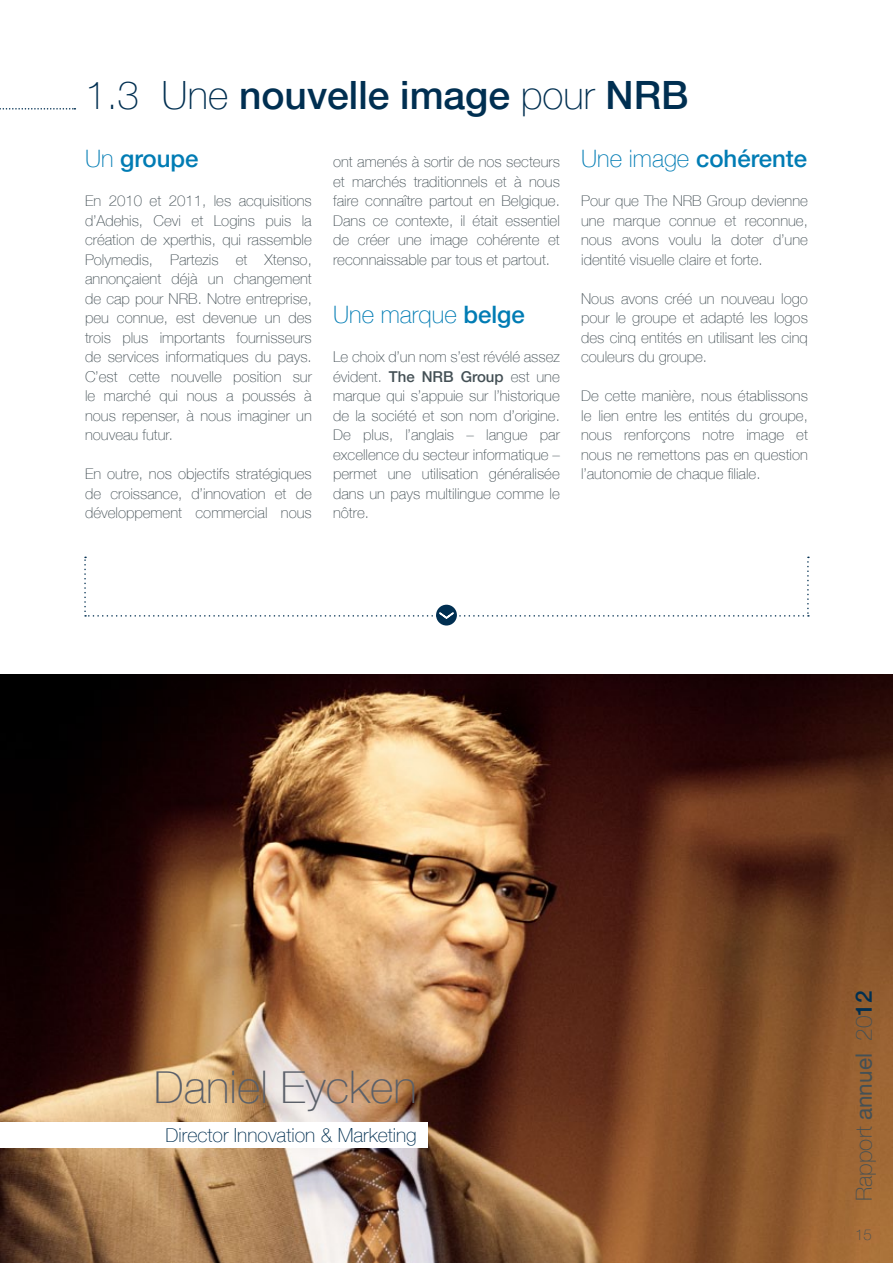
<style>
.page{position:relative;width:893px;height:1263px;background:#fff}
.page>*{position:absolute;margin:0;border:0;box-sizing:border-box;transform-origin:0 0}
.t1{font:100 45px "Helvetica Neue LT";color:#5b6069}
.t2{font:500 39px "Helvetica Neue LT";color:#002f51}
.t3{font:500 24px "Helvetica Neue LT";color:#007cb4}
.t4{font:100 24px "Helvetica Neue LT";color:#007cb4}
.t5{font:100 22.5px "Helvetica Neue LT";color:#445055}
.t6{font:100 19.5px "Helvetica Neue LT";color:#002f51}
.t7{font:100 15px/19.5px "Helvetica Neue LT";color:#445055;text-align:justify}
.s1{font-weight:100}
.s2{font-weight:500}
.s3{font-weight:400}
.s4{font-weight:500;color:#002f51}
</style>
<div class="page">
<img style="left:0;top:674px;width:893px;height:589px">
<div style="left:436px;top:605px;width:21px;height:20px;background:#002f51;border-radius:50%"></div>
<svg style="left:84px;top:557px;width:725px;height:64px"></svg>
<svg style="left:0;top:108px;width:75px;height:2px"></svg>
<div style="left:152px;top:1067px;width:267px;height:49px;background:#000;opacity:.03"></div>
<div style="left:0;top:1122px;width:427px;height:26px;background:#fff"></div>
<h2 class="t2" style="left:85px;top:72px;width:605px"><span class="s1">1.3 Une</span> nouvelle image <span class="s1">pour</span> NRB</h2>
<h3 class="t3" style="left:85px;top:144px;width:115px"><span class="s1">Un</span> groupe</h3>
<p class="t7" style="left:85px;top:191px;width:228px">En 2010 et 2011, les acquisitions d’Adehis, Cevi et Logins puis la création de xperthis, qui rassemble Polymedis, Partezis et Xtenso, annonçaient déjà un changement de cap pour NRB. Notre entreprise, peu connue, est devenue un des trois plus importants fournisseurs de services informatiques du pays.<br>C’est cette nouvelle position sur le marché qui nous a poussés à nous repenser, à nous imaginer un nouveau futur.</p>
<p class="t7" style="left:85px;top:464px;width:228px">En outre, nos objectifs stratégiques de croissance, d’innovation et de développement commercial nous</p>
<h3 class="t3" style="left:581px;top:144px;width:228px"><span class="s1">Une image</span> cohérente</h3>
<p class="t7" style="left:581px;top:191px;width:228px">Pour que The NRB Group devienne une marque connue et reconnue, nous avons voulu la doter d’une identité visuelle claire et forte.</p>
<p class="t7" style="left:581px;top:289px;width:228px">Nous avons créé un nouveau logo pour le groupe et adapté les logos des cinq entités en utilisant les cinq couleurs du groupe.</p>
<p class="t7" style="left:581px;top:386px;width:228px">De cette manière, nous établissons le lien entre les entités du groupe, nous renforçons notre image et nous ne remettons pas en question l’autonomie de chaque filiale.</p>
<p class="t7" style="left:333px;top:152px;width:228px">ont amenés à sortir de nos secteurs et marchés traditionnels et à nous faire connaître partout en Belgique.<br>Dans ce contexte, il était essentiel de créer une image cohérente et reconnaissable par tous et partout.</p>
<h3 class="t4" style="left:333px;top:301px;width:193px">Une marque <span class="s2">belge</span></h3>
<p class="t7" style="left:333px;top:347px;width:228px">Le choix d’un nom s’est révélé assez évident. <span class="s2">The NRB Group</span> est une marque qui s’appuie sur l’historique de la société et son nom d’origine.<br>De plus, l’anglais – langue par excellence du secteur informatique – permet une utilisation généralisée dans un pays multilingue comme le nôtre.</p>
<h1 class="t1" style="left:154px;top:1062px;width:264px">Daniel Eycken</h1>
<h3 class="t6" style="left:166px;top:1124px;width:253px">Director Innovation &amp; Marketing</h3>
<h3 class="t5" style="left:851px;top:1201px;width:212px;rotate:-90deg">Rapport <span class="s3">annuel</span> 20<span class="s4">12</span></h3>
<p class="t7" style="left:855px;top:1225px;width:18px">15</p>
</div>
